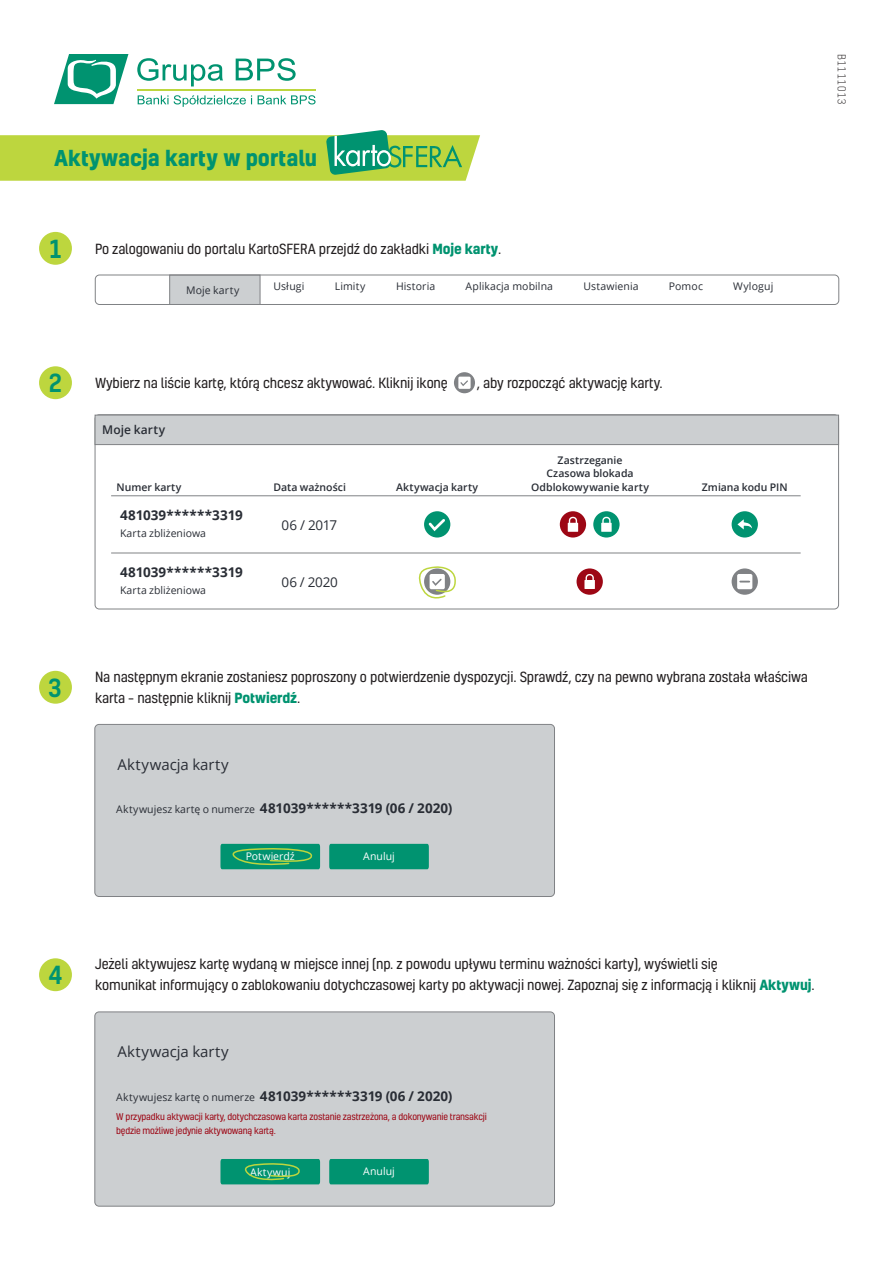
<style>
.page{position:relative;width:893px;height:1263px;background:#fff}
.page>*{position:absolute;margin:0;border:0;box-sizing:border-box;transform-origin:0 0}
.t1{font:500 24px "Kelson";color:#009370}
.t2{font:700 21px "Kelson";color:#009370}
.t3{font:15px "Open Sans";letter-spacing:.01em;color:#292d35}
.t4{font:13.5px "Kelson";letter-spacing:-.01em;color:#231f20}
.t5{font:700 13.5px "Open Sans";letter-spacing:.005em;color:#292d35}
.t6{font:13.5px "Open Sans";letter-spacing:-.015em;color:#292d35}
.t7{font:600 12px "Open Sans";letter-spacing:.005em;color:#292d35}
.t8{font:10.5px "Open Sans";letter-spacing:.01em;color:#292d35}
.t9{font:600 10.5px "Open Sans";color:#292d35}
.t10{font:10.5px "Open Sans";color:#fff}
.t11{font:300 10.5px "Kelson";letter-spacing:.15em;color:#231f20}
.t12{font:10.5px "Open Sans";letter-spacing:.025em;color:#fff}
.t13{font:9px/13.5px "Kelson";letter-spacing:-.02em;color:#9d0715}
.s1{font-weight:700;color:#009370}
.s2{font-weight:400;font-size:10.5px}
</style>
<div class="page">
<div style="left:39px;top:232px;width:33px;height:33px;background:#bdd63e;border-radius:50%"></div>
<div style="left:169px;top:275px;width:91px;height:30px;background:#cccfd1;border:1px solid #808285"></div>
<div style="left:95px;top:275px;width:744px;height:30px;border:1px solid #808285;border-radius:4px"></div>
<div style="left:39px;top:366px;width:33px;height:33px;background:#bdd63e;border-radius:50%"></div>
<svg style="left:454px;top:372px;width:21px;height:21px"></svg>
<div style="left:95px;top:415px;width:744px;height:30px;background:#cccfd1;border:1px solid #808285"></div>
<hr style="left:111px;top:495px;width:690px;height:1px;background:#808285">
<hr style="left:111px;top:553px;width:690px;height:1px;background:#808285">
<div style="left:424px;top:511px;width:26px;height:26px;background:#009370;border-radius:50%"></div>
<svg style="left:429px;top:519px;width:16px;height:12px"></svg>
<svg style="left:732px;top:568px;width:26px;height:27px"></svg>
<div style="left:577px;top:568px;width:26px;height:27px;background:#9d0715;border-radius:50%"></div>
<div style="left:584px;top:580px;width:11px;height:9px;background:#fff"></div>
<svg style="left:585px;top:574px;width:9px;height:6px"></svg>
<div style="left:560px;top:511px;width:26px;height:26px;background:#9d0715;border-radius:50%"></div>
<div style="left:568px;top:523px;width:10px;height:9px;background:#fff"></div>
<svg style="left:568px;top:516px;width:10px;height:7px"></svg>
<div style="left:593px;top:511px;width:27px;height:26px;background:#009370;border-radius:50%"></div>
<div style="left:601px;top:523px;width:11px;height:9px;background:#fff"></div>
<svg style="left:602px;top:516px;width:9px;height:7px"></svg>
<svg style="left:732px;top:511px;width:26px;height:26px"></svg>
<svg style="left:418px;top:567px;width:38px;height:32px"></svg>
<div style="left:39px;top:671px;width:33px;height:33px;background:#bdd63e;border-radius:50%"></div>
<div style="left:95px;top:724px;width:459px;height:172px;background:#cccfd1;border-radius:4px"></div>
<div style="left:95px;top:724px;width:460px;height:173px;border:1px solid #808285;border-radius:4px"></div>
<svg style="left:220px;top:844px;width:100px;height:25px;background:#169a6a"></svg>
<div style="left:329px;top:844px;width:100px;height:25px;background:#009370"></div>
<hr style="left:138px;top:90px;width:178px;height:1px;background:#bdd63e">
<svg style="left:137px;top:58px;width:159px;height:28px"></svg>
<svg style="left:54px;top:54px;width:74px;height:50px"></svg>
<svg style="left:138px;top:95px;width:178px;height:12px"></svg>
<svg style="left:0;top:130px;width:480px;height:51px;background:#b4d55c"></svg>
<div style="left:39px;top:958px;width:33px;height:33px;background:#bdd63e;border-radius:50%"></div>
<div style="left:95px;top:1012px;width:459px;height:194px;background:#cccfd1;border-radius:4px"></div>
<div style="left:95px;top:1012px;width:460px;height:194px;border:1px solid #808285;border-radius:4px"></div>
<svg style="left:220px;top:1159px;width:100px;height:25px;background:#0f986c"></svg>
<div style="left:329px;top:1159px;width:100px;height:25px;background:#009370"></div>
<p class="t2" style="left:54px;top:143px;width:265px">Aktywacja karty w portalu</p>
<p class="t1" style="left:50px;top:232px;width:13px">1</p>
<p class="t4" style="left:95px;top:239px;width:408px">Po zalogowaniu do portalu KartoSFERA przejdź do zakładki <span class="s1">Moje karty</span>.</p>
<p class="t8" style="left:186px;top:283px;width:55px">Moje karty</p>
<p class="t8" style="left:273px;top:279px;width:33px">Usługi</p>
<p class="t8" style="left:335px;top:279px;width:32px">Limity</p>
<p class="t8" style="left:396px;top:279px;width:41px">Historia</p>
<p class="t8" style="left:465px;top:279px;width:89px">Aplikacja mobilna</p>
<p class="t8" style="left:583px;top:279px;width:57px">Ustawienia</p>
<p class="t8" style="left:669px;top:279px;width:36px">Pomoc</p>
<p class="t8" style="left:733px;top:279px;width:42px">Wyloguj</p>
<p class="t11" style="left:848px;top:54px;width:52px;rotate:90deg">B1111013</p>
<p class="t1" style="left:49px;top:366px;width:14px">2</p>
<p class="t4" style="left:95px;top:374px;width:354px">Wybierz na liście kartę, którą chcesz aktywować. Kliknij ikonę</p>
<p class="t4" style="left:477px;top:374px;width:187px">, aby rozpocząć aktywację karty.</p>
<p class="t1" style="left:49px;top:671px;width:15px">3</p>
<p class="t7" style="left:102px;top:422px;width:64px">Moje karty</p>
<p class="t9" style="left:116px;top:480px;width:66px">Numer karty</p>
<p class="t5" style="left:120px;top:505px;width:124px">481039******3319</p>
<p class="t8" style="left:120px;top:526px;width:88px">Karta zbliżeniowa</p>
<p class="t5" style="left:120px;top:563px;width:124px">481039******3319</p>
<p class="t8" style="left:120px;top:583px;width:88px">Karta zbliżeniowa</p>
<p class="t9" style="left:558px;top:453px;width:66px">Zastrzeganie</p>
<p class="t9" style="left:546px;top:466px;width:89px">Czasowa blokada</p>
<p class="t9" style="left:531px;top:480px;width:119px">Odblokowywanie karty</p>
<p class="t9" style="left:274px;top:480px;width:74px">Data ważności</p>
<p class="t9" style="left:396px;top:480px;width:84px">Aktywacja karty</p>
<p class="t9" style="left:702px;top:480px;width:87px">Zmiana kodu PIN</p>
<p class="t6" style="left:282px;top:515px;width:57px">06 / 2017</p>
<p class="t6" style="left:282px;top:573px;width:58px">06 / 2020</p>
<p class="t4" style="left:95px;top:668px;width:714px">Na następnym ekranie zostaniesz poproszony o potwierdzenie dyspozycji. Sprawdź, czy na pewno wybrana została właściwa</p>
<p class="t4" style="left:95px;top:689px;width:207px">karta – następnie kliknij <span class="s1">Potwierdź</span>.</p>
<p class="t3" style="left:118px;top:754px;width:113px">Aktywacja karty</p>
<p class="t5" style="left:116px;top:799px;width:338px"><span class="s2">Aktywujesz kartę o numerze</span> 481039******3319 (06 / 2020)</p>
<p class="t10" style="left:246px;top:849px;width:51px">Potwierdź</p>
<p class="t10" style="left:363px;top:849px;width:33px">Anuluj</p>
<p class="t1" style="left:49px;top:958px;width:15px">4</p>
<p class="t4" style="left:95px;top:955px;width:624px">Jeżeli aktywujesz kartę wydaną w miejsce innej (np. z powodu upływu terminu ważności karty), wyświetli się</p>
<p class="t4" style="left:95px;top:976px;width:721px">komunikat informujący o zablokowaniu dotychczasowej karty po aktywacji nowej. Zapoznaj się z informacją i kliknij <span class="s1">Aktywuj</span>.</p>
<p class="t3" style="left:118px;top:1041px;width:113px">Aktywacja karty</p>
<p class="t5" style="left:116px;top:1086px;width:338px"><span class="s2">Aktywujesz kartę o numerze</span> 481039******3319 (06 / 2020)</p>
<p class="t13" style="left:116px;top:1110px;width:372px">W przypadku aktywacji karty, dotychczasowa karta zostanie zastrzeżona, a dokonywanie transakcji będzie możliwe jedynie aktywowaną kartą.</p>
<p class="t12" style="left:250px;top:1165px;width:42px">Aktywuj</p>
<p class="t10" style="left:363px;top:1164px;width:33px">Anuluj</p>
</div>
